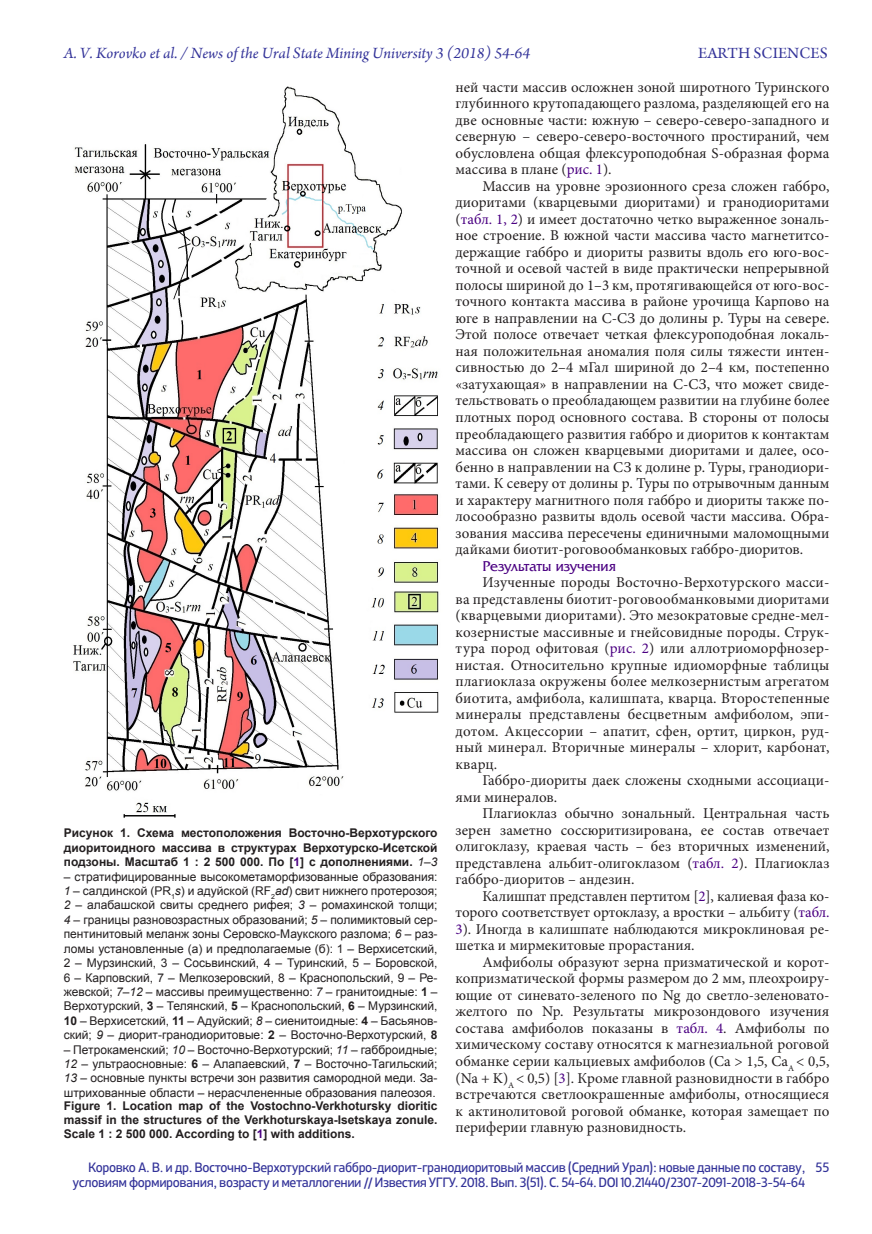
<style>
.page{position:relative;width:872px;height:1234px;background:#fff}
.page>*{position:absolute;margin:0;border:0;box-sizing:border-box;transform-origin:0 0}
.t1{font:italic 16.5px "Arno Pro";color:#339}
.t2{font:16.5px "Arno Pro";color:#339}
.Обычный{font:15px/16.5px "Minion Pro";color:#231f20;text-align:justify}
.Обычный-2{font:15px "AG Friquer";color:#4b0082}
.Обычный-3{font:13.5px/15px "XXII Centar";letter-spacing:-.03em;color:#339;text-align:right}
.Обычный-4{font:12px/14.4px "Arial";color:#231f20;text-align:justify}
.Обычный-5{font:700 12px/14.4px "Arial";color:#231f20;text-align:justify}
.s1{color:#4b0082}
.s2{font-weight:400;font-style:italic}
.s3{font-style:italic}
.s4{font-weight:700}
</style>
<div class="page">
<img style="left:73px;top:86px;width:366px;height:732px">
<p class="t1" style="left:64px;top:44px;width:468px">A. V. Korovko et al. / News of the Ural State Mining University 3 (2018) 54-64</p>
<p class="t2" style="left:698px;top:44px;width:131px">EARTH SCIENCES</p>
<p class="Обычный-5" style="left:64px;top:826px;width:375px">Рисунок 1. Схема местоположения Восточно-Верхотурского диоритоидного массива в структурах Верхотурско-Исетской подзоны. Масштаб 1 : 2 500 000. По [<span class="s1">1</span>] с дополнениями. <span class="s2">1–3</span></p>
<p class="Обычный-4" style="left:64px;top:869px;width:375px">– стратифицированные высокометаморфизованные образования:<br><span class="s3">1</span> – салдинской (PR<sub>1</sub><span class="s3">s</span>) и адуйской (RF<sub>2</sub><span class="s3">ad</span>) свит нижнего протерозоя; <span class="s3">2</span> – алабашской свиты среднего рифея; <span class="s3">3</span> – ромахинской толщи; <span class="s3">4</span> – границы разновозрастных образований; <span class="s3">5</span> – полимиктовый сер&shy;пентинитовый меланж зоны Серовско-Маукского разлома; <span class="s3">6</span> – раз&shy;ломы установленные (а) и предполагаемые (б): 1 – Верхисетский, 2 – Мурзинский, 3 – Сосьвинский, 4 – Туринский, 5 – Боровской, 6 – Карповский, 7 – Мелкозеровский, 8 – Краснопольский, 9 – Ре&shy;жевской; <span class="s3">7–12</span> – массивы преимущественно: <span class="s3">7</span> – гранитоидные: <span class="s4">1</span> – Верхотурский, <span class="s4">3</span> – Телянский, <span class="s4">5</span> – Краснопольский, <span class="s4">6</span> – Мурзинский, <span class="s4">10</span> – Верхисетский, <span class="s4">11</span> – Адуйский; <span class="s3">8</span> – сиенитоидные: <span class="s4">4</span> – Басьянов&shy;ский; <span class="s3">9</span> – диорит-гранодиоритовые: <span class="s4">2</span> – Восточно-Верхотурский, <span class="s4">8</span></p>
<p class="Обычный-4" style="left:64px;top:1042px;width:375px">– Петрокаменский; <span class="s3">10</span> – Восточно-Верхотурский; <span class="s3">11</span> – габброидные; <span class="s3">12</span> – ультраосновные: <span class="s4">6</span> – Алапаевский, <span class="s4">7</span> – Восточно-Тагильский; <span class="s3">13</span> – основные пункты встречи зон развития самородной меди. За&shy;штрихованные области – нерасчлененные образования палеозоя.</p>
<p class="Обычный-5" style="left:64px;top:1099px;width:375px;line-height:13.6px">Figure 1. Location map of the Vostochno-Verkhotursky dioritic massif in the structures of the Verkhoturskaya-Isetskaya zonule.<br>Scale 1 : 2 500 000. According to [<span class="s1">1</span>] with additions.</p>
<p class="Обычный" style="left:455px;top:79px;width:375px">ней части массив осложнен зоной широтного Туринского глубинного крутопадающего разлома, разделяющей его на две основные части: южную – северо-северо-западного и северную – северо-северо-восточного простираний, чем обусловлена общая флексуроподобная S-образная форма массива в плане (<span class="s1">рис. 1</span>).</p>
<p class="Обычный" style="left:455px;top:178px;width:375px;text-indent:27px">Массив на уровне эрозионного среза сложен габбро, диоритами (кварцевыми диоритами) и гранодиоритами (<span class="s1">табл. 1, 2</span>) и имеет достаточно четко выраженное зональ&shy;ное строение. В южной части массива часто магнетитсо&shy;держащие габбро и диориты развиты вдоль его юго-вос&shy;точной и осевой частей в виде практически непрерывной полосы шириной до 1–3 км, протягивающейся от юго-вос&shy;точного контакта массива в районе урочища Карпово на юге в направлении на С-СЗ до долины р. Туры на севере.<br>Этой полосе отвечает четкая флексуроподобная локаль&shy;ная положительная аномалия поля силы тяжести интен&shy;сивностью до 2–4 мГал шириной до 2–4 км, постепенно «затухающая» в направлении на С-СЗ, что может свиде&shy;тельствовать о преобладающем развитии на глубине более плотных пород основного состава. В стороны от полосы преобладающего развития габбро и диоритов к контактам массива он сложен кварцевыми диоритами и далее, осо&shy;бенно в направлении на СЗ к долине р. Туры, гранодиори&shy;тами. К северу от долины р. Туры по отрывочным данным и характеру магнитного поля габбро и диориты также по&shy;лосообразно развиты вдоль осевой части массива. Обра&shy;зования массива пересечены единичными маломощными дайками биотит-роговообманковых габбро-диоритов.</p>
<p class="Обычный-2" style="left:482px;top:558px;width:135px">Результаты изучения</p>
<p class="Обычный" style="left:455px;top:574px;width:375px;text-indent:27px">Изученные породы Восточно-Верхотурского масси&shy;ва представлены биотит-роговообманковыми диоритами (кварцевыми диоритами). Это мезократовые средне-мел&shy;козернистые массивные и гнейсовидные породы. Струк&shy;тура пород офитовая (<span class="s1">рис. 2</span>) или аллотриоморфнозер&shy;нистая. Относительно крупные идиоморфные таблицы плагиоклаза окружены более мелкозернистым агрегатом биотита, амфибола, калишпата, кварца. Второстепенные минералы представлены бесцветным амфиболом, эпи&shy;дотом. Акцессории – апатит, сфен, ортит, циркон, руд&shy;ный минерал. Вторичные минералы – хлорит, карбонат, кварц.</p>
<p class="Обычный" style="left:455px;top:772px;width:375px;text-indent:27px">Габбро-диориты даек сложены сходными ассоциаци&shy;ями минералов.</p>
<p class="Обычный" style="left:455px;top:805px;width:375px;text-indent:27px">Плагиоклаз обычно зональный. Центральная часть зерен заметно соссюритизирована, ее состав отвечает олигоклазу, краевая часть – без вторичных изменений, представлена альбит-олигоклазом (<span class="s1">табл. 2</span>). Плагиоклаз габбро-диоритов – андезин.</p>
<p class="Обычный" style="left:455px;top:887px;width:375px;text-indent:27px">Калишпат представлен пертитом [<span class="s1">2</span>], калиевая фаза ко&shy;торого соответствует ортоклазу, а вростки – альбиту (<span class="s1">табл.<br>3</span>). Иногда в калишпате наблюдаются микроклиновая ре&shy;шетка и мирмекитовые прорастания.</p>
<p class="Обычный" style="left:455px;top:953px;width:375px;text-indent:27px">Амфиболы образуют зерна призматической и корот&shy;копризматической формы размером до 2 мм, плеохроиру&shy;ющие от синевато-зеленого по Ng до светло-зеленовато&shy;желтого по Np. Результаты микрозондового изучения состава амфиболов показаны в <span class="s1">табл. 4</span>. Амфиболы по химическому составу относятся к магнезиальной роговой обманке серии кальциевых амфиболов (Ca &gt; 1,5, Ca<sub>А</sub> &lt; 0,5, (Na + K)<sub>А</sub> &lt; 0,5) [<span class="s1">3</span>]. Кроме главной разновидности в габбро встречаются светлоокрашенные амфиболы, относящиеся к актинолитовой роговой обманке, которая замещает по периферии главную разновидность.</p>
<p class="Обычный-3" style="left:73px;top:1159px;width:734px">Коровко А. В. и др. Восточно-Верхотурский габбро-диорит-гранодиоритовый массив (Средний Урал): новые данные по составу, условиям формирования, возрасту и металлогении // Известия УГГУ. 2018. Вып. 3(51). С. 54-64. DOI 10.21440/2307-2091-2018-3-54-64</p>
<p class="Обычный-3" style="left:815px;top:1159px;width:15px">55</p>
</div>
